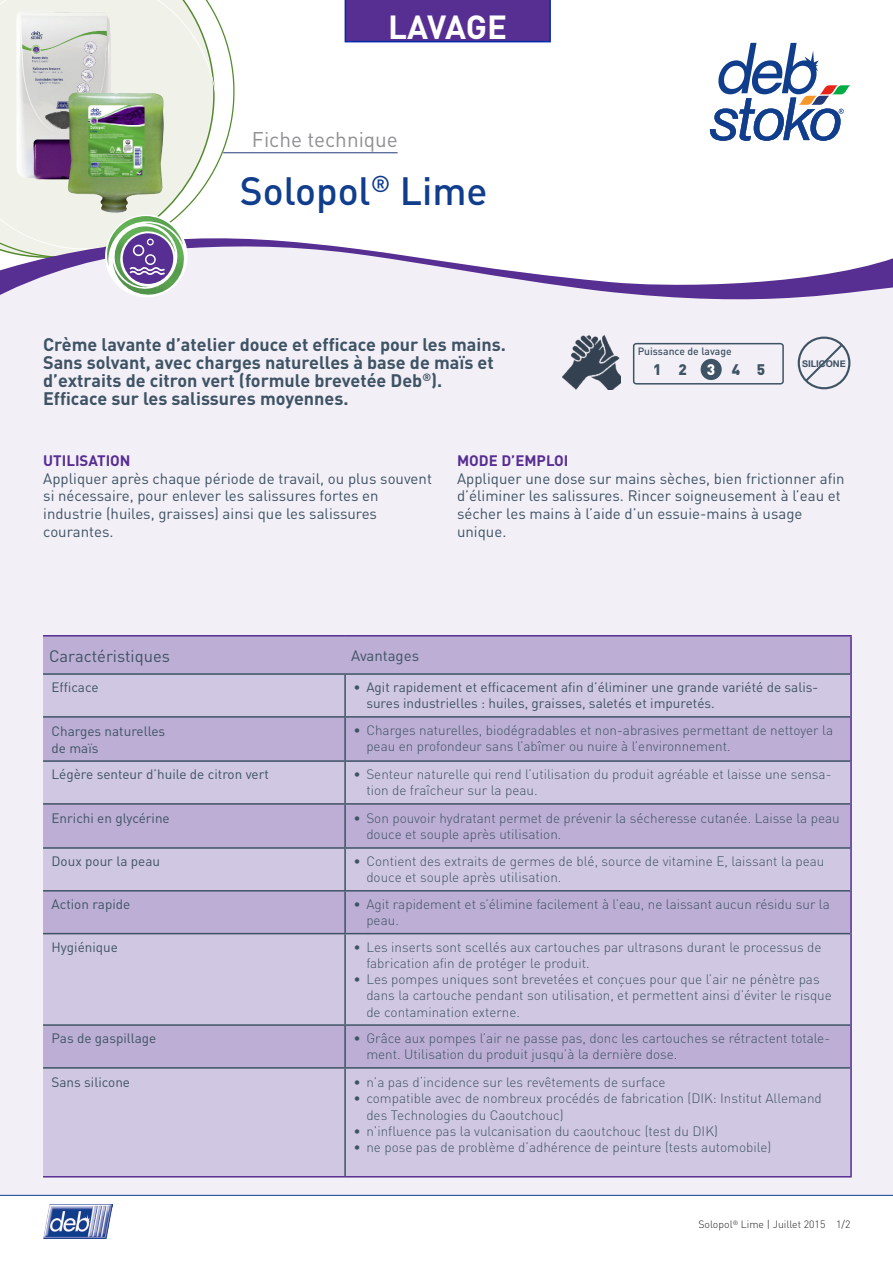
<style>
.page{position:relative;width:893px;height:1263px;background:#fff}
.page>*{position:absolute;margin:0;border:0;box-sizing:border-box;transform-origin:0 0}
.t1{font:500 39px "DIN";color:#103d8c}
.t2{font:700 33px "DIN";letter-spacing:-.01em;color:#fff}
.t3{font:21px "DIN";color:#8e9091}
._08_Copy_Prokyon_8_7{font:700 18px/18px "DIN";color:#3e5364}
.t4{font:16.5px "DIN";color:#3e5364}
.t5{font:900 15.15px "DIN";color:#3e5364}
._08_Subline_Prokyon{font:15px/17.7px "DIN";color:#3e5364}
._08_Subline_Prokyon-2{font:700 15px "DIN";color:#572e91}
.t6{font:300 13.5px/16.2px "DIN";color:#3e5364}
.t7{font:13.5px/16.2px "DIN";color:#3e5364}
._07_Prokyon_7_9{font:300 10.5px "DIN";color:#231f20}
.t8{font:500 10.5px "DIN";color:#3e5364}
.t9{font:700 9.3px "Helvetica Neue";color:#3e5364}
.s1{color:#fff}
</style>
<div class="page">
<div style="left:0;top:60px;width:893px;height:1136px;background:#f2eff7"></div>
<hr style="left:0;top:1195px;width:893px;height:1px;background:#103d8c">
<img style="left:43px;top:1204px;width:70px;height:34px">
<div style="left:250px;top:0;width:643px;height:235px;background:#fff"></div>
<svg style="left:0;top:0;width:250px;height:235px;fill:#f0f2e9"></svg>
<svg style="left:0;top:235px;width:893px;height:65px"></svg>
<div style="left:105px;top:215px;width:83px;height:82px;background:#fff;border-radius:50%"></div>
<img style="left:113px;top:222px;width:72px;height:74px">
<img style="left:113px;top:267px;width:62px;height:22px">
<img style="left:105px;top:216px;width:78px;height:51px">
<svg style="left:710px;top:43px;width:140px;height:98px"></svg>
<div style="left:43px;top:636px;width:807px;height:37px;background:#bcaed4"></div>
<svg style="left:43px;top:675px;width:807px;height:501px;background:#c8bedc"></svg>
<hr style="left:43px;top:673px;width:302px;height:2px;background:#3e5364">
<hr style="left:43px;top:716px;width:302px;height:2px;background:#3e5364">
<hr style="left:43px;top:760px;width:302px;height:2px;background:#3e5364">
<hr style="left:43px;top:803px;width:302px;height:2px;background:#3e5364">
<hr style="left:43px;top:847px;width:302px;height:2px;background:#3e5364">
<hr style="left:43px;top:890px;width:302px;height:1px;background:#3e5364">
<hr style="left:43px;top:933px;width:302px;height:1px;background:#3e5364">
<hr style="left:43px;top:1024px;width:302px;height:2px;background:#3e5364">
<hr style="left:344px;top:675px;width:2px;height:41px;background:#3e5364">
<hr style="left:344px;top:718px;width:2px;height:42px;background:#3e5364">
<hr style="left:344px;top:762px;width:2px;height:41px;background:#3e5364">
<hr style="left:344px;top:805px;width:2px;height:42px;background:#3e5364">
<hr style="left:344px;top:849px;width:2px;height:41px;background:#3e5364">
<hr style="left:344px;top:891px;width:2px;height:42px;background:#3e5364">
<hr style="left:344px;top:934px;width:2px;height:90px;background:#3e5364">
<hr style="left:345px;top:673px;width:505px;height:2px;background:#3e5364">
<hr style="left:345px;top:716px;width:505px;height:2px;background:#3e5364">
<hr style="left:345px;top:760px;width:505px;height:2px;background:#3e5364">
<hr style="left:345px;top:803px;width:505px;height:2px;background:#3e5364">
<hr style="left:345px;top:847px;width:505px;height:2px;background:#3e5364">
<hr style="left:345px;top:890px;width:505px;height:1px;background:#3e5364">
<hr style="left:345px;top:933px;width:505px;height:1px;background:#3e5364">
<hr style="left:345px;top:1024px;width:505px;height:2px;background:#3e5364">
<hr style="left:344px;top:1026px;width:2px;height:41px;background:#3e5364">
<hr style="left:344px;top:1069px;width:2px;height:107px;background:#3e5364">
<hr style="left:850px;top:674px;width:2px;height:43px;background:#572e91">
<hr style="left:850px;top:717px;width:2px;height:44px;background:#572e91">
<hr style="left:850px;top:804px;width:2px;height:44px;background:#572e91">
<hr style="left:850px;top:891px;width:2px;height:43px;background:#572e91">
<hr style="left:850px;top:761px;width:2px;height:43px;background:#572e91">
<hr style="left:850px;top:848px;width:2px;height:43px;background:#572e91">
<hr style="left:850px;top:934px;width:2px;height:91px;background:#572e91">
<hr style="left:43px;top:635px;width:302px;height:1px;background:#572e91">
<hr style="left:345px;top:635px;width:507px;height:1px;background:#572e91">
<hr style="left:850px;top:636px;width:2px;height:38px;background:#572e91">
<hr style="left:43px;top:1176px;width:302px;height:1px;background:#572e91">
<hr style="left:43px;top:1067px;width:302px;height:2px;background:#3e5364">
<hr style="left:345px;top:1067px;width:505px;height:2px;background:#3e5364">
<hr style="left:850px;top:1025px;width:2px;height:43px;background:#572e91">
<hr style="left:850px;top:1068px;width:2px;height:108px;background:#572e91">
<hr style="left:345px;top:1176px;width:507px;height:1px;background:#572e91">
<hr style="left:223px;top:152px;width:175px;height:1px;background:#243a79">
<div style="left:345px;top:0;width:206px;height:42px;background:#572e91"></div>
<img style="left:0;top:0;width:120px;height:191px">
<img style="left:68px;top:92px;width:96px;height:121px">
<svg style="left:798px;top:337px;width:52px;height:52px"></svg>
<img style="left:563px;top:335px;width:57px;height:54px">
<div style="left:633px;top:343px;width:151px;height:42px;border:2px solid #3e5364;border-radius:3px"></div>
<div style="left:701px;top:359px;width:21px;height:21px;background:#3e5364;border-radius:50%"></div>
<p class="t2" style="left:388px;top:5px;width:120px">LAVAGE</p>
<p class="t3" style="left:252px;top:126px;width:147px">Fiche technique</p>
<p class="t1" style="left:240px;top:166px;width:249px">Solopol<sup>®</sup> Lime</p>
<p class="_08_Copy_Prokyon_8_7" style="left:43px;top:335px;width:464px">Crème lavante d’atelier douce et efficace pour les mains.<br>Sans solvant, avec charges naturelles à base de maïs et d’extraits de citron vert (formule brevetée Deb<sup>®</sup>).<br>Efficace sur les salissures moyennes.</p>
<p class="t8" style="left:638px;top:345px;width:96px">Puissance de lavage</p>
<p class="t5" style="left:653px;top:359px;width:35px">1 2</p>
<p class="t5" style="left:707px;top:359px;width:60px"><span class="s1">3</span> 4 5</p>
<p class="t9" style="left:802px;top:356px;width:45px">SILICONE</p>
<p class="_08_Subline_Prokyon-2" style="left:43px;top:451px;width:89px">UTILISATION</p>
<p class="_08_Subline_Prokyon" style="left:43px;top:469px;width:390px">Appliquer après chaque période de travail, ou plus souvent si nécessaire, pour enlever les salissures fortes en industrie (huiles, graisses) ainsi que les salissures courantes.</p>
<p class="_08_Subline_Prokyon-2" style="left:457px;top:451px;width:113px">MODE D’EMPLOI</p>
<p class="_08_Subline_Prokyon" style="left:457px;top:469px;width:389px">Appliquer une dose sur mains sèches, bien frictionner afin d’éliminer les salissures. Rincer soigneusement à l’eau et sécher les mains à l’aide d’un essuie-mains à usage unique.</p>
<p class="t4" style="left:49px;top:645px;width:122px">Caractéristiques</p>
<p class="_08_Subline_Prokyon" style="left:351px;top:646px;width:70px">Avantages</p>
<p class="t7" style="left:52px;top:679px;width:49px">Efficace</p>
<p class="t7" style="left:366px;top:679px;width:453px;text-indent:-13px">• Agit rapidement et efficacement afin d’éliminer une grande variété de salis&shy;sures industrielles : huiles, graisses, saletés et impuretés.</p>
<p class="t7" style="left:52px;top:723px;width:115px">Charges naturelles</p>
<p class="t7" style="left:52px;top:739px;width:48px">de maïs</p>
<p class="t6" style="left:366px;top:722px;width:468px;text-indent:-13px">• Charges naturelles, biodégradables et non-abrasives permettant de nettoyer la peau en profondeur sans l’abîmer ou nuire à l’environnement.</p>
<p class="t7" style="left:52px;top:766px;width:219px">Légère senteur d’huile de citron vert</p>
<p class="t6" style="left:366px;top:766px;width:467px;text-indent:-13px">• Senteur naturelle qui rend l’utilisation du produit agréable et laisse une sensa&shy;tion de fraîcheur sur la peau.</p>
<p class="t7" style="left:52px;top:810px;width:120px">Enrichi en glycérine</p>
<p class="t6" style="left:366px;top:810px;width:475px;text-indent:-13px">• Son pouvoir hydratant permet de prévenir la sécheresse cutanée. Laisse la peau douce et souple après utilisation.</p>
<p class="t7" style="left:52px;top:853px;width:110px">Doux pour la peau</p>
<p class="t6" style="left:366px;top:853px;width:460px;text-indent:-13px">• Contient des extraits de germes de blé, source de vitamine E, laissant la peau douce et souple après utilisation.</p>
<p class="t7" style="left:52px;top:896px;width:80px">Action rapide</p>
<p class="t6" style="left:366px;top:896px;width:465px;text-indent:-13px">• Agit rapidement et s’élimine facilement à l’eau, ne laissant aucun résidu sur la peau.</p>
<p class="t7" style="left:52px;top:938px;width:68px">Hygiénique</p>
<p class="t6" style="left:366px;top:939px;width:457px;text-indent:-13px">• Les inserts sont scellés aux cartouches par ultrasons durant le processus de fabrication afin de protéger le produit.</p>
<p class="t6" style="left:366px;top:971px;width:467px;text-indent:-13px">• Les pompes uniques sont brevetées et conçues pour que l’air ne pénètre pas dans la cartouche pendant son utilisation, et permettent ainsi d’éviter le risque de contamination externe.</p>
<p class="t7" style="left:52px;top:1030px;width:106px">Pas de gaspillage</p>
<p class="t6" style="left:366px;top:1030px;width:465px;text-indent:-13px">• Grâce aux pompes l’air ne passe pas, donc les cartouches se rétractent totale&shy;ment. Utilisation du produit jusqu’à la dernière dose.</p>
<p class="t7" style="left:52px;top:1074px;width:80px">Sans silicone</p>
<p class="t6" style="left:354px;top:1074px;width:314px">• n’a pas d‘incidence sur les revêtements de surface</p>
<p class="t6" style="left:366px;top:1090px;width:457px;text-indent:-13px">• compatible avec de nombreux procédés de fabrication (DIK: Institut Allemand des Technologies du Caoutchouc)</p>
<p class="t6" style="left:354px;top:1123px;width:366px">• n’influence pas la vulcanisation du caoutchouc (test du DIK)</p>
<p class="t6" style="left:354px;top:1139px;width:419px">• ne pose pas de problème d’adhérence de peinture (tests automobile)</p>
<p class="_07_Prokyon_7_9" style="left:698px;top:1218px;width:153px">Solopol<sup>®</sup> Lime | Juillet 2015 1/2</p>
</div>
